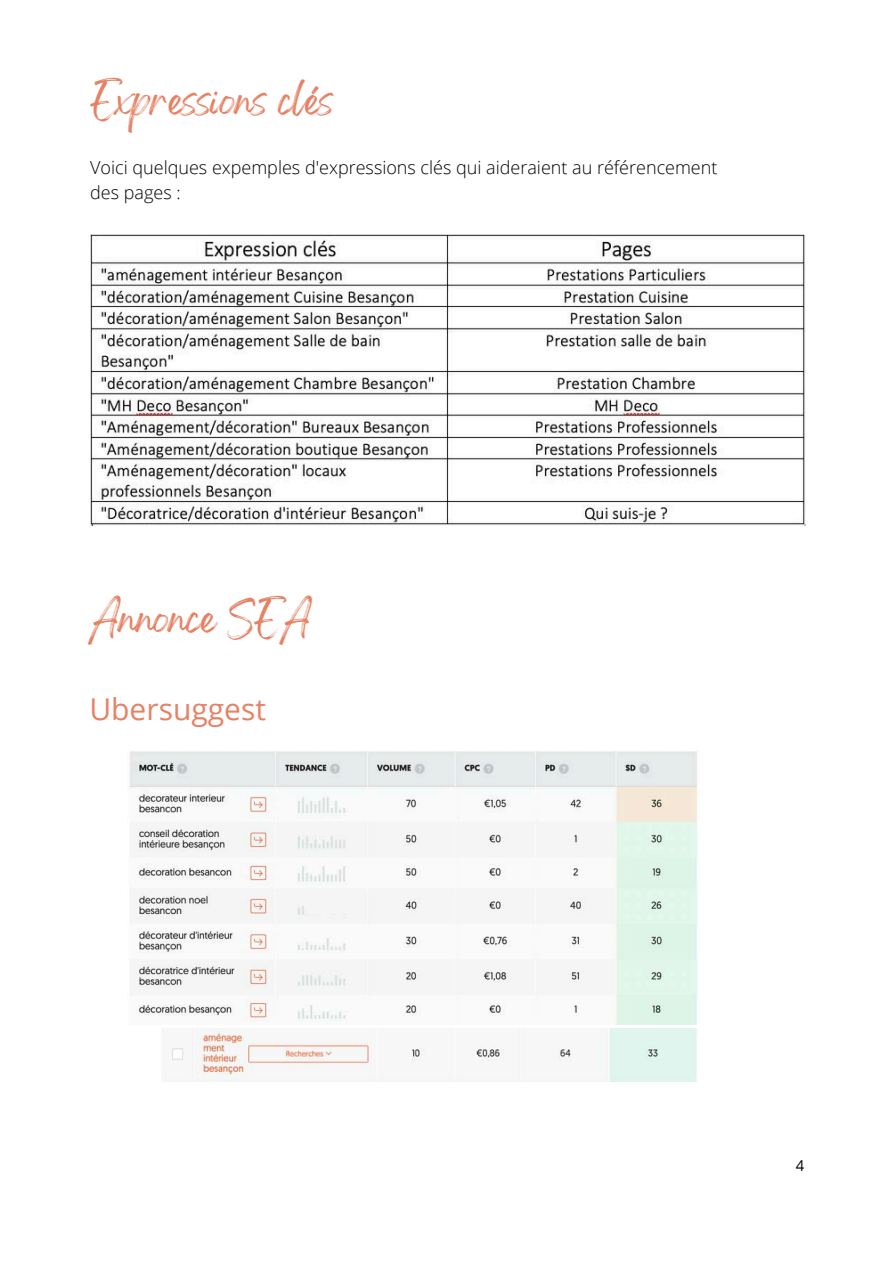
<style>
.page{position:relative;width:894px;height:1264px;background:#fff}
.page>*{position:absolute;margin:0;border:0;box-sizing:border-box;transform-origin:0 0}
.t1{font:30px "Gellatio";letter-spacing:-.015em;color:#e68164}
.t2{font:30px "Open Sans";color:#e68164}
.t3{font:300 18px/24.8px "Open Sans";color:#000}
.t4{font:15px "Open Sans";color:#000}
</style>
<div class="page">
<img style="left:90px;top:234px;width:714px;height:291px">
<img style="left:129px;top:751px;width:569px;height:273px">
<img style="left:171px;top:1028px;width:526px;height:53px">
<p class="t1" style="left:90px;top:93px;width:245px">Expressions clés</p>
<h1 class="t3" style="left:90px;top:155px;width:628px">Voici quelques expemples d'expressions clés qui aideraient au référencement des pages :</h1>
<p class="t1" style="left:90px;top:610px;width:222px">Annonce SEA</p>
<p class="t2" style="left:89px;top:687px;width:178px">Ubersuggest</p>
<p class="t4" style="left:795px;top:1155px;width:10px">4</p>
</div>
